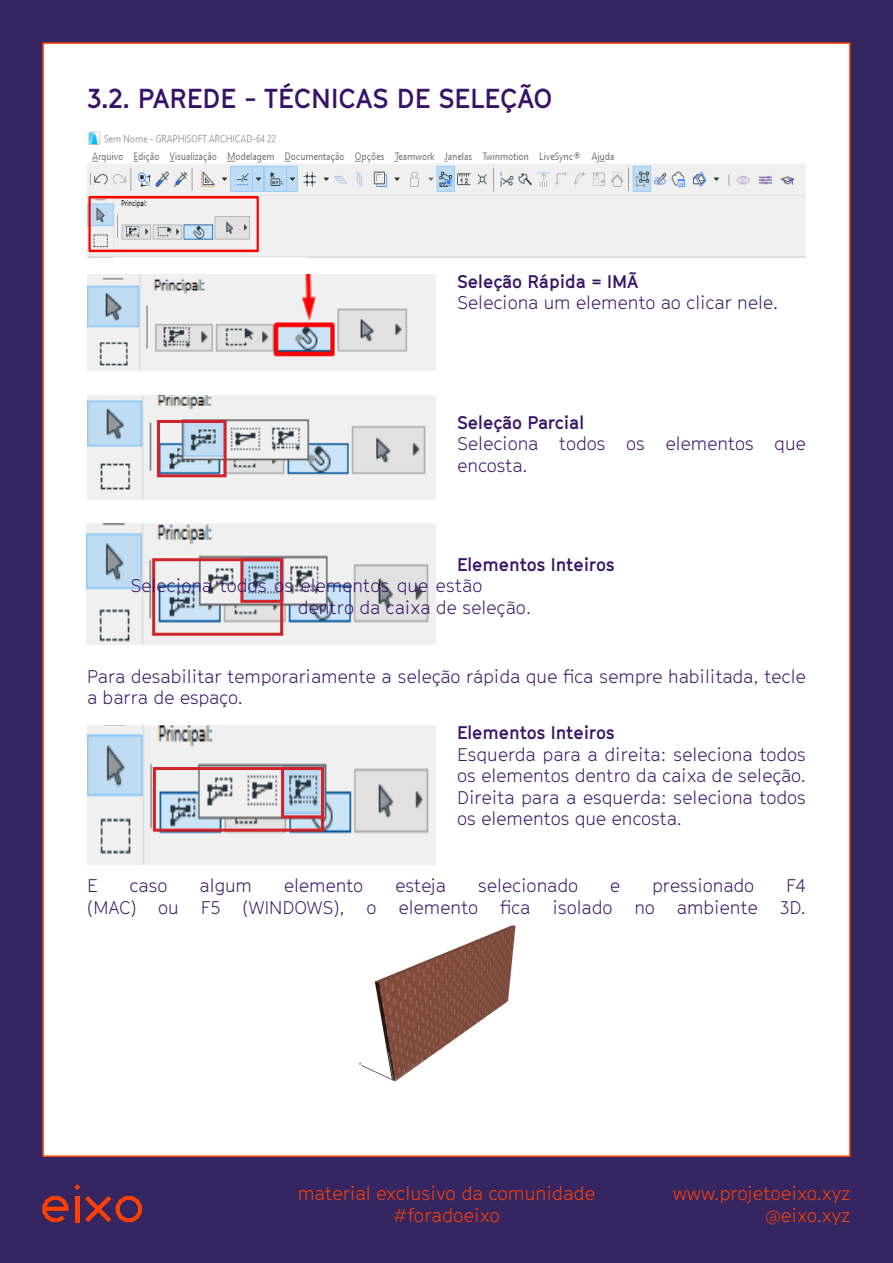
<style>
.page{position:relative;width:893px;height:1263px;background:#fff}
.page>*{position:absolute;margin:0;border:0;box-sizing:border-box;transform-origin:0 0}
.t1{font:700 27px "GT Cinetype";color:#361366}
.t2{font:300 18.6px/22.4px "GT Cinetype";color:#ff4000;text-align:right}
.t3{font:300 18px/21.6px "GT Cinetype";color:#361366}
.t4{font:700 18px "GT Cinetype";color:#361366}
</style>
<div class="page">
<div style="left:0;top:0;width:42px;height:1263px;background:#352662"></div>
<div style="left:851px;top:0;width:42px;height:1263px;background:#352662"></div>
<div style="left:31px;top:0;width:862px;height:42px;background:#352662"></div>
<div style="left:31px;top:1157px;width:862px;height:106px;background:#352662"></div>
<img style="left:87px;top:131px;width:719px;height:126px">
<img style="left:87px;top:274px;width:349px;height:97px">
<img style="left:87px;top:395px;width:349px;height:104px">
<div style="left:157px;top:420px;width:70px;height:57px;border:3px solid #d1232a"></div>
<img style="left:87px;top:524px;width:349px;height:121px">
<div style="left:152px;top:558px;width:131px;height:78px;border:3px solid #d1232a"></div>
<div style="left:240px;top:558px;width:43px;height:45px;border:3px solid #d1232a"></div>
<img style="left:87px;top:725px;width:349px;height:140px">
<div style="left:153px;top:767px;width:171px;height:65px;border:3px solid #d1232a"></div>
<div style="left:281px;top:767px;width:43px;height:51px;border:3px solid #d1232a"></div>
<img style="left:359px;top:925px;width:157px;height:157px">
<svg style="left:42px;top:1196px;width:26px;height:26px"></svg>
<svg style="left:74px;top:1184px;width:6px;height:6px"></svg>
<hr style="left:75px;top:1196px;width:4px;height:26px;background:#ff4000">
<svg style="left:85px;top:1196px;width:57px;height:26px"></svg>
<p class="t1" style="left:87px;top:82px;width:467px">3.2. PAREDE - TÉCNICAS DE SELEÇÃO</p>
<p class="t4" style="left:457px;top:270px;width:183px">Seleção Rápida = IMÃ</p>
<p class="t3" style="left:457px;top:292px;width:322px">Seleciona um elemento ao clicar nele.</p>
<p class="t4" style="left:457px;top:411px;width:129px">Seleção Parcial</p>
<p class="t3" style="left:457px;top:433px;width:350px">Seleciona todos os elementos que encosta.</p>
<p class="t4" style="left:457px;top:553px;width:159px">Elementos Inteiros</p>
<p class="t3" style="left:298px;top:575px;width:235px;text-indent:-167px">Seleciona todos os elementos que estão dentro da caixa de seleção.</p>
<p class="t3" style="left:87px;top:665px;width:720px">Para desabilitar temporariamente a seleção rápida que fca sempre habilitada, tecle a barra de espaço.</p>
<p class="t4" style="left:457px;top:722px;width:159px">Elementos Inteiros</p>
<p class="t3" style="left:457px;top:743px;width:350px">Esquerda para a direita: seleciona todos os elementos dentro da caixa de seleção.</p>
<p class="t3" style="left:457px;top:786px;width:350px">Direita para a esquerda: seleciona todos os elementos que encosta.</p>
<p class="t3" style="left:87px;top:875px;width:12px">E</p>
<p class="t3" style="left:129px;top:875px;width:40px">caso</p>
<p class="t3" style="left:199px;top:875px;width:54px">algum</p>
<p class="t3" style="left:284px;top:875px;width:81px">elemento</p>
<p class="t3" style="left:395px;top:875px;width:52px">esteja</p>
<p class="t3" style="left:478px;top:875px;width:102px">selecionado</p>
<p class="t3" style="left:610px;top:875px;width:12px">e</p>
<p class="t3" style="left:652px;top:875px;width:104px">pressionado</p>
<p class="t3" style="left:87px;top:875px;width:720px;text-align:right">F4<br>(MAC) ou F5 (WINDOWS), o elemento fca isolado no ambiente 3D.</p>
<p class="t2" style="left:298px;top:1182px;width:299px;text-align:center">material exclusivo da comunidade #foradoeixo</p>
<p class="t2" style="left:673px;top:1182px;width:179px">www.projetoeixo.xyz @eixo.xyz</p>
</div>
